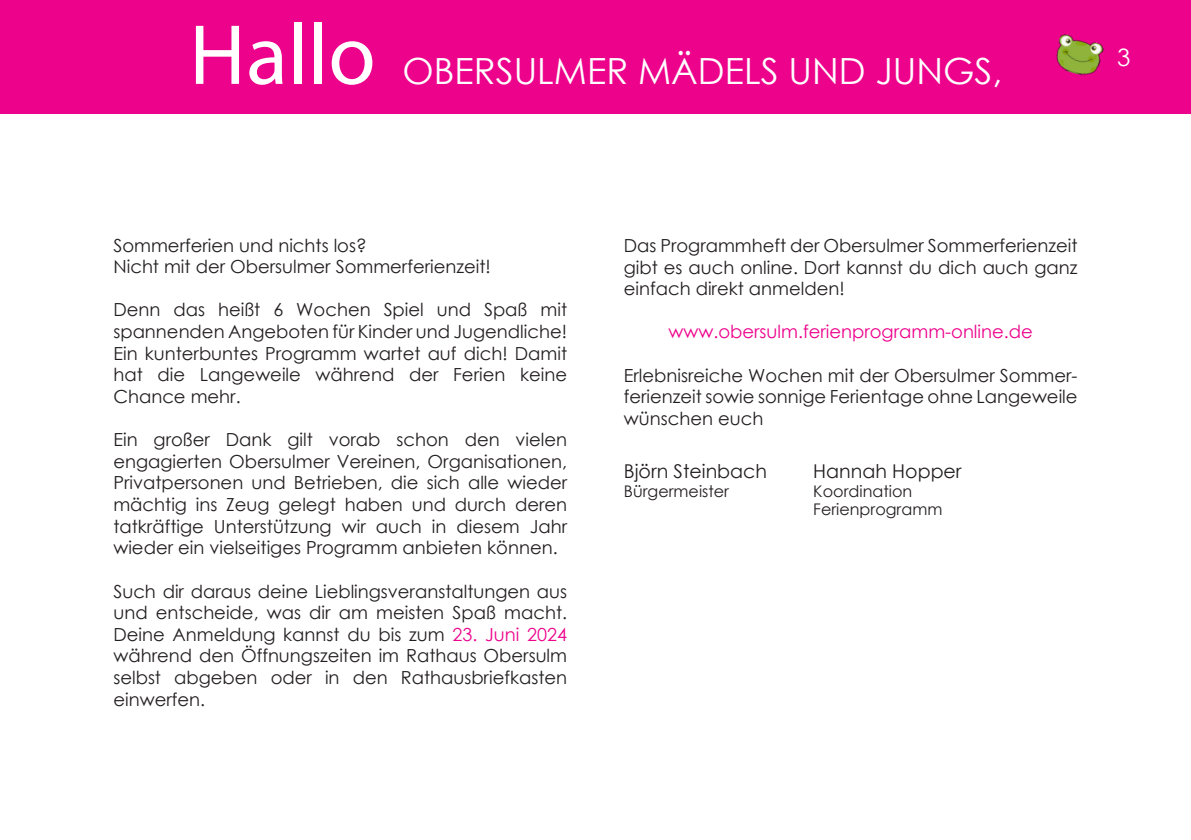
<style>
.page{position:relative;width:1191px;height:840px;background:#fff}
.page>*{position:absolute;margin:0;border:0;box-sizing:border-box;transform-origin:0 0}
.t1{font:86px "Myriad Pro";color:#fff}
.t2{font:36px "Century Gothic";color:#fff}
.t3{font:24px "Century Gothic";color:#fff}
.t4{font:19px "Century Gothic";color:#231f20}
.t5{font:18px/21.6px "Century Gothic";color:#231f20;text-align:justify}
.t6{font:18px "Century Gothic";color:#ed028c}
.t7{font:16px "Century Gothic";color:#231f20}
.s1{color:#ed028c}
</style>
<div class="page">
<div style="left:0;top:0;width:1191px;height:113px;background:#ed028c"></div>
<img style="left:1056px;top:34px;width:48px;height:42px">
<p class="t1" style="left:189px;top:2px;width:188px">Hallo</p>
<p class="t2" style="left:403px;top:46px;width:601px">OBERSULMER MÄDELS UND JUNGS,</p>
<p class="t3" style="left:1117px;top:40px;width:15px">3</p>
<p class="t5" style="left:113px;top:234px;width:255px">Sommerferien und nichts los?</p>
<p class="t5" style="left:113px;top:255px;width:379px">Nicht mit der Obersulmer Sommerferienzeit!</p>
<p class="t5" style="left:113px;top:299px;width:455px">Denn das heißt 6 Wochen Spiel und Spaß mit spannenden Angeboten für Kinder und Jugendliche!<br>Ein kunterbuntes Programm wartet auf dich! Damit hat die Langeweile während der Ferien keine Chance mehr.</p>
<p class="t5" style="left:113px;top:428px;width:455px">Ein großer Dank gilt vorab schon den vielen engagierten Obersulmer Vereinen, Organisationen, Privatpersonen und Betrieben, die sich alle wieder mächtig ins Zeug gelegt haben und durch deren tatkräftige Unterstützung wir auch in diesem Jahr wieder ein vielseitiges Programm anbieten können.</p>
<p class="t5" style="left:113px;top:579px;width:455px">Such dir daraus deine Lieblingsveranstaltungen aus und entscheide, was dir am meisten Spaß macht.<br>Deine Anmeldung kannst du bis zum <span class="s1">23. Juni 2024</span></p>
<p class="t5" style="left:113px;top:644px;width:455px">während den Öffnungszeiten im Rathaus Obersulm selbst abgeben oder in den Rathausbriefkasten einwerfen.</p>
<p class="t5" style="left:624px;top:234px;width:455px">Das Programmheft der Obersulmer Sommerferienzeit gibt es auch online. Dort kannst du dich auch ganz einfach direkt anmelden!</p>
<p class="t6" style="left:668px;top:319px;width:366px">www.obersulm.ferienprogramm-online.de</p>
<p class="t5" style="left:624px;top:364px;width:455px">Erlebnisreiche Wochen mit der Obersulmer Sommer&shy;ferienzeit sowie sonnige Ferientage ohne Langeweile wünschen euch</p>
<p class="t4" style="left:624px;top:457px;width:145px">Björn Steinbach</p>
<p class="t7" style="left:624px;top:479px;width:107px">Bürgermeister</p>
<p class="t4" style="left:813px;top:457px;width:150px">Hannah Hopper</p>
<p class="t7" style="left:813px;top:479px;width:100px">Koordination</p>
<p class="t7" style="left:813px;top:497px;width:131px">Ferienprogramm</p>
</div>
